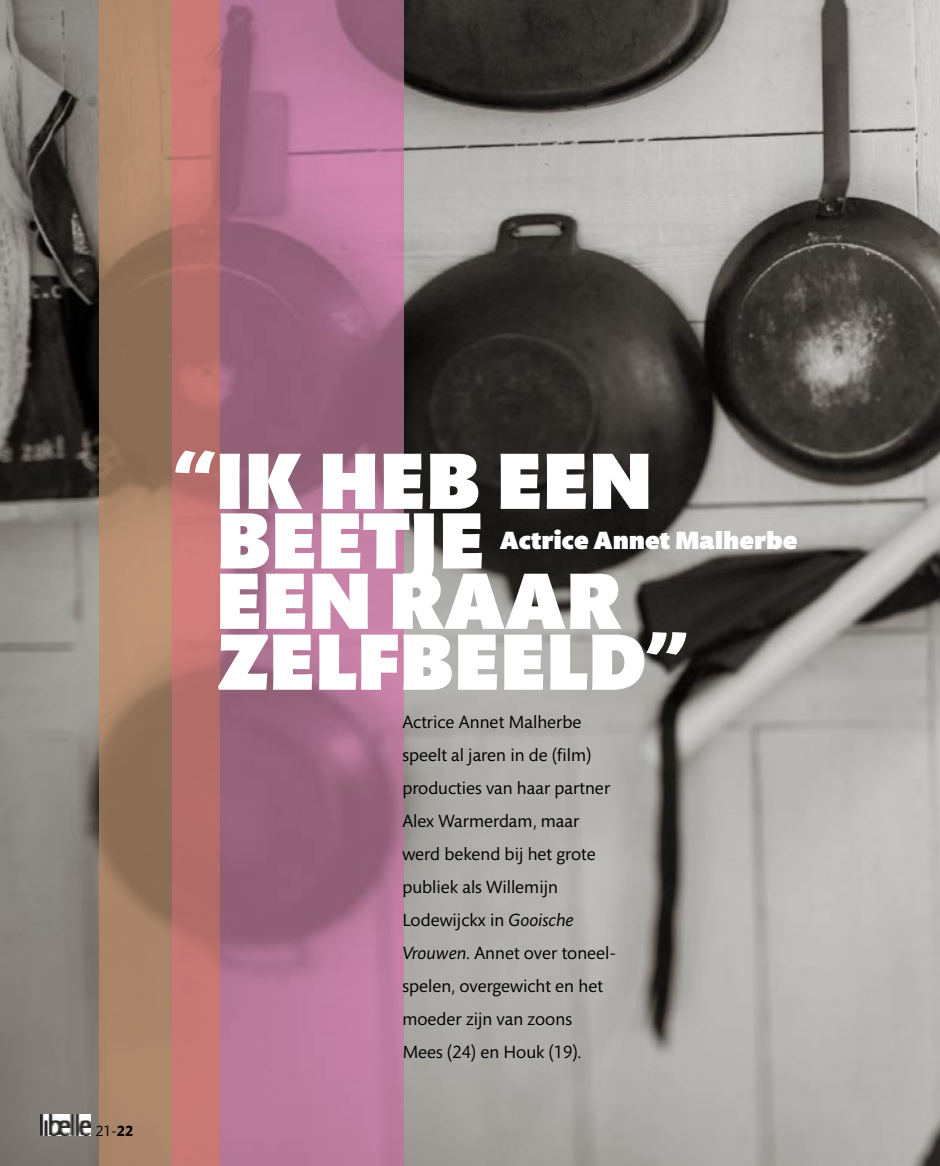
<style>
.page{position:relative;width:940px;height:1166px;background:#fff}
.page>*{position:absolute;margin:0;border:0;box-sizing:border-box;transform-origin:0 0}
.t1{font:900 81.3px/59.8px "Mundo Sans Std";color:#fff}
.t2{font:900 25.5px "Mundo Sans Std";color:#fff}
.t3{font:18px/33px "Mundo Sans Std";color:#000}
.t4{font:15px "Mundo Sans Std";color:#000}
.s1{font-weight:700}
.s2{font-style:italic}
</style>
<div class="page">
<img style="left:0;top:0;width:940px;height:1165px">
<img style="left:99px;top:0;width:305px;height:1165px">
<img style="left:40px;top:1113px;width:50px;height:22px">
<p class="t4" style="left:96px;top:1121px;width:39px">21-<span class="s1">22</span></p>
<h1 class="t1" style="left:216px;top:451px;width:439px;text-indent:-42px">“ IK HEB EEN<br>BEETJE<br>EEN RAAR</h1>
<h2 class="t2" style="left:500px;top:525px;width:299px">Actrice Annet Malherbe</h2>
<h1 class="t1" style="left:218px;top:632px;width:471px">ZELFBEELD”</h1>
<p class="t3" style="left:402px;top:705px;width:215px">Actrice Annet Malherbe speelt al jaren in de (film) producties van haar partner<br>Alex Warmerdam, maar werd bekend bij het grote publiek als Willemijn<br>Lodewijckx in <span class="s2">Gooische<br>Vrouwen</span>. Annet over toneel&shy;spelen, overgewicht en het moeder zijn van zoons<br>Mees (24) en Houk (19).</p>
</div>
